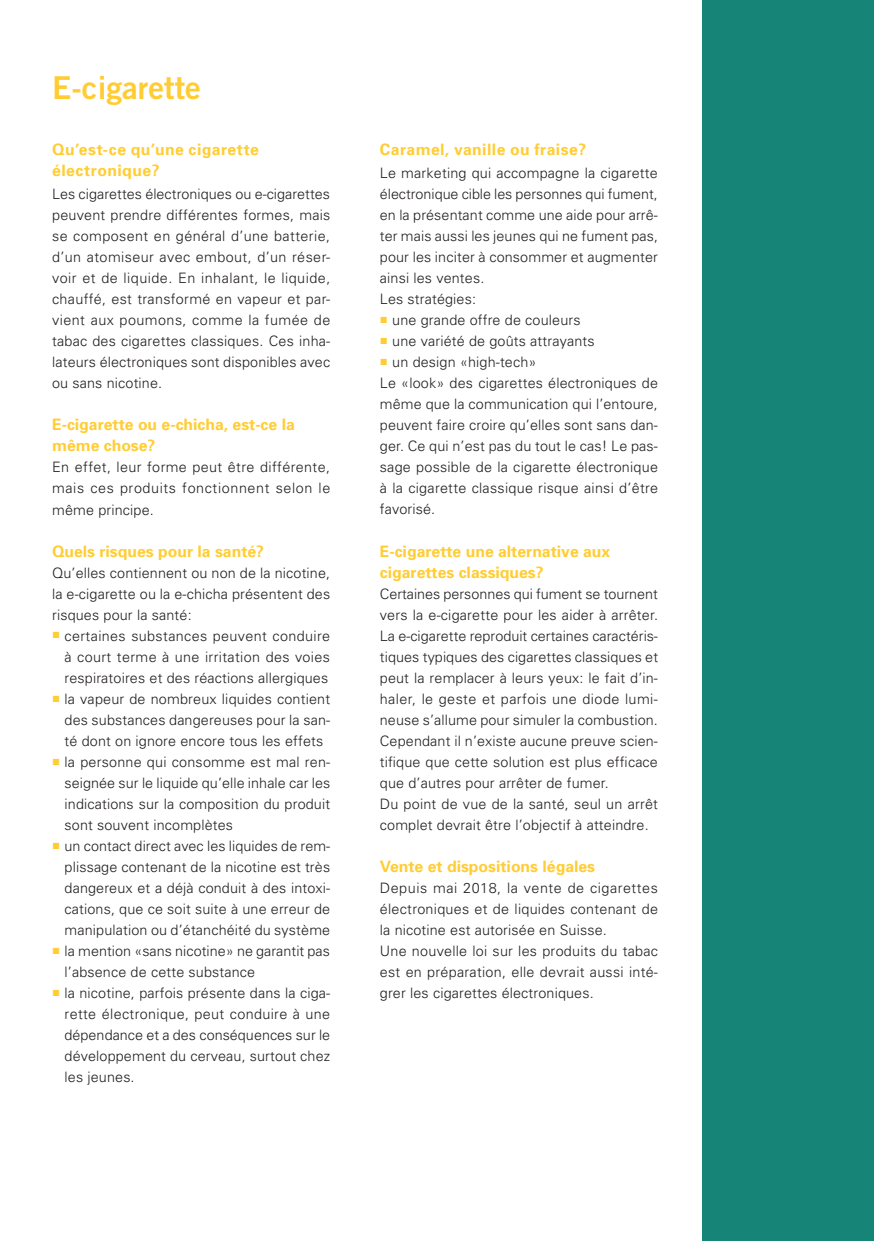
<style>
.page{position:relative;width:874px;height:1241px;background:#fff}
.page>*{position:absolute;margin:0;border:0;box-sizing:border-box;transform-origin:0 0}
.t1{font:31.5px "Trade Gothic Bold Two";color:#ffcd33}
.t2{font:700 15.75px/21px "Univers";color:#ffcd33}
.t3{font:700 15.75px/21px "Univers";letter-spacing:.03em;color:#ffcd33}
.t4{font:700 15.75px "Univers";letter-spacing:.025em;color:#ffcd33}
.t5{font:300 14.35px/21px "Univers";letter-spacing:.01em;color:#231f20;text-align:justify}
</style>
<div class="page">
<div style="left:702px;top:0;width:171px;height:1240px;background:#168577"></div>
<h1 class="t1" style="left:52px;top:68px;width:150px">E-cigarette</h1>
<p class="t3" style="left:52px;top:139px;width:208px">Qu’est-ce qu’une cigarette électronique?</p>
<p class="t5" style="left:52px;top:184px;width:279px">Les cigarettes électroniques ou e-cigarettes peuvent prendre différentes formes, mais se composent en général d’une batterie, d’un atomiseur avec embout, d’un réser&shy;voir et de liquide. En inhalant, le liquide, chauffé, est transformé en vapeur et par&shy;vient aux poumons, comme la fumée de tabac des cigarettes classiques. Ces inha&shy;lateurs électroniques sont disponibles avec ou sans nicotine.</p>
<p class="t2" style="left:52px;top:414px;width:244px">E-cigarette ou e-chicha, est-ce la même chose?</p>
<p class="t5" style="left:52px;top:457px;width:279px">En effet, leur forme peut être différente, mais ces produits fonctionnent selon le même principe.</p>
<p class="t2" style="left:52px;top:540px;width:213px">Quels risques pour la santé?</p>
<p class="t5" style="left:52px;top:562px;width:279px">Qu’elles contiennent ou non de la nicotine, la e-cigarette ou la e-chicha présentent des risques pour la santé:</p>
<p class="t5" style="left:64px;top:625px;width:267px;text-align:left">certaines substances peuvent conduire à court terme à une irritation des voies respiratoires et des réactions allergiques la vapeur de nombreux liquides contient des substances dangereuses pour la san&shy;té dont on ignore encore tous les effets la personne qui consomme est mal ren&shy;seignée sur le liquide qu’elle inhale car les indications sur la composition du produit sont souvent incomplètes<br>un contact direct avec les liquides de rem&shy;plissage contenant de la nicotine est très dangereux et a déjà conduit à des intoxi&shy;cations, que ce soit suite à une erreur de manipulation ou d’étanchéité du système la mention «sans nicotine» ne garantit pas l’absence de cette substance<br>la nicotine, parfois présente dans la ciga&shy;rette électronique, peut conduire à une dépendance et a des conséquences sur le développement du cerveau, surtout chez les jeunes.</p>
<p class="t4" style="left:379px;top:140px;width:208px">Caramel, vanille ou fraise?</p>
<p class="t5" style="left:379px;top:163px;width:279px">Le marketing qui accompagne la cigarette</p>
<p class="t5" style="left:379px;top:184px;width:279px">électronique cible les personnes qui fument,</p>
<p class="t5" style="left:379px;top:205px;width:279px">en la présentant comme une aide pour arrê-</p>
<p class="t5" style="left:379px;top:226px;width:279px">ter mais aussi les jeunes qui ne fument pas,</p>
<p class="t5" style="left:379px;top:247px;width:279px">pour les inciter à consommer et augmenter</p>
<p class="t5" style="left:379px;top:268px;width:106px">ainsi les ventes.</p>
<p class="t5" style="left:379px;top:289px;width:98px">Les stratégies:</p>
<p class="t5" style="left:392px;top:310px;width:190px">une grande offre de couleurs</p>
<p class="t5" style="left:392px;top:331px;width:204px">une variété de goûts attrayants</p>
<p class="t5" style="left:392px;top:352px;width:146px">un design «high-tech»</p>
<p class="t5" style="left:379px;top:373px;width:279px">Le «look» des cigarettes électroniques de</p>
<p class="t5" style="left:379px;top:394px;width:279px">même que la communication qui l’entoure,</p>
<p class="t5" style="left:379px;top:415px;width:279px">peuvent faire croire qu’elles sont sans dan-</p>
<p class="t5" style="left:379px;top:436px;width:279px">ger. Ce qui n’est pas du tout le cas! Le pas-</p>
<p class="t5" style="left:379px;top:457px;width:279px">sage possible de la cigarette électronique</p>
<p class="t5" style="left:379px;top:478px;width:279px">à la cigarette classique risque ainsi d’être</p>
<p class="t5" style="left:379px;top:499px;width:57px">favorisé.</p>
<p class="t2" style="left:379px;top:540px;width:232px">E-cigarette une alternative aux cigarettes classiques?</p>
<p class="t5" style="left:379px;top:583px;width:279px;text-align:left">Certaines personnes qui fument se tournent vers la e-cigarette pour les aider à arrêter.<br>La e-cigarette reproduit certaines caractéris&shy;tiques typiques des cigarettes classiques et peut la remplacer à leurs yeux: le fait d’in&shy;haler, le geste et parfois une diode lumi&shy;neuse s’allume pour simuler la combustion.<br>Cependant il n’existe aucune preuve scien&shy;tifique que cette solution est plus efficace que d’autres pour arrêter de fumer.<br>Du point de vue de la santé, seul un arrêt complet devrait être l’objectif à atteindre.</p>
<p class="t2" style="left:379px;top:855px;width:217px">Vente et dispositions légales</p>
<p class="t5" style="left:379px;top:877px;width:279px;text-align:left">Depuis mai 2018, la vente de cigarettes électroniques et de liquides contenant de la nicotine est autorisée en Suisse.<br>Une nouvelle loi sur les produits du tabac est en préparation, elle devrait aussi inté&shy;grer les cigarettes électroniques.</p>
</div>
